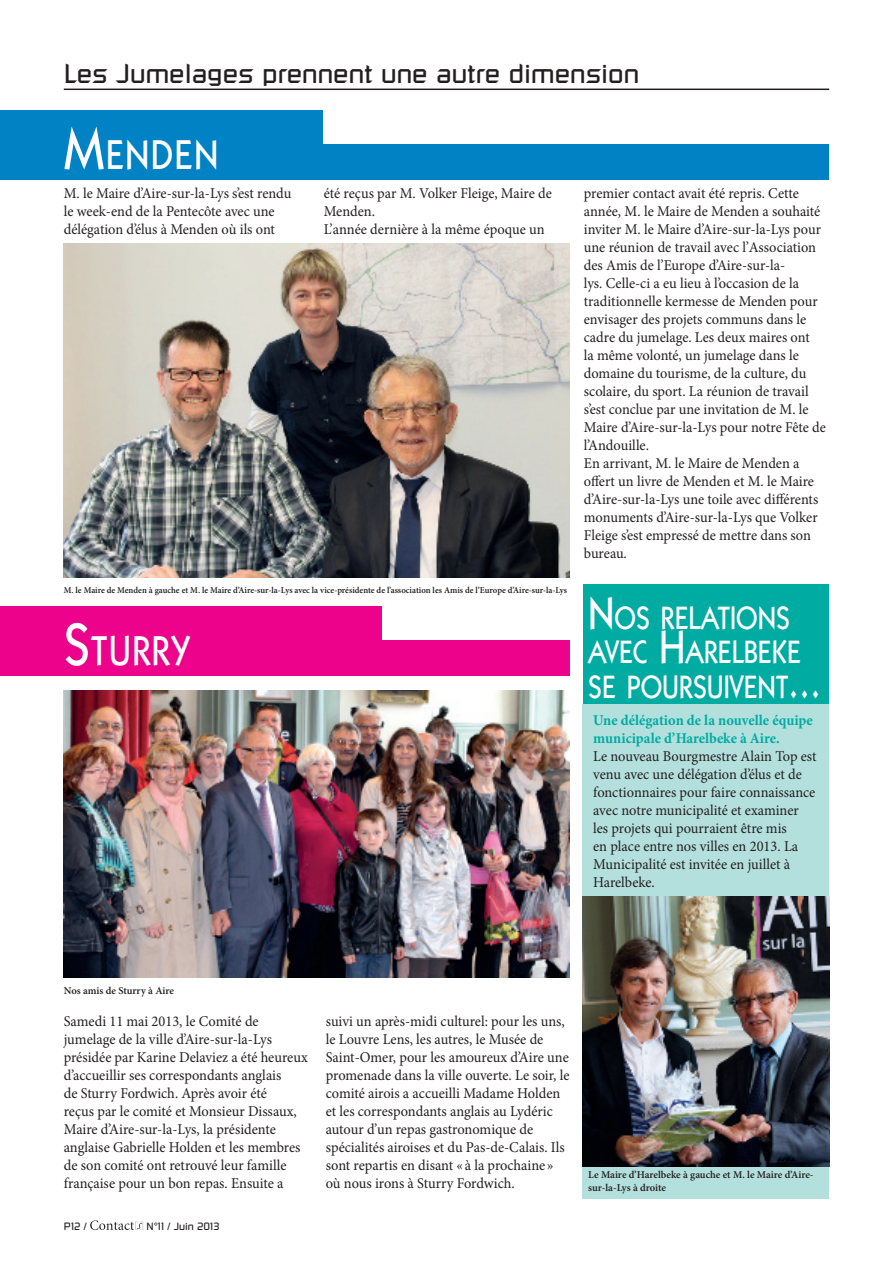
<style>
.page{position:relative;width:893px;height:1263px;background:#fff}
.page>*{position:absolute;margin:0;border:0;box-sizing:border-box;transform-origin:0 0}
.t1{font:500 42px "Itc Kabel";letter-spacing:.035em;color:#fff;scale:.87 1}
.t2{font:500 32.55px/34.5px "Itc Kabel";color:#fff;scale:.85 1}
.t3{font:27px "Russell Square";color:#231f20}
.t4{font:15px/18px "Minion Pro";letter-spacing:-.005em;color:#231f20;scale:.96 1}
.t5{font:700 15px/18px "Minion Pro";color:#00aca2;scale:.96 1}
.t6{font:600 10.5px/12.6px "Minion Pro";letter-spacing:-.005em;color:#231f20}
.t7{font:10.5px "Russell Square";color:#231f20}
.t8{font:600 9px "Minion Pro";color:#231f20}
.s1{font-size:60px}
.s2{font-size:46.5px}
</style>
<div class="page">
<div style="left:583px;top:584px;width:246px;height:130px;background:#00aca2"></div>
<div style="left:583px;top:704px;width:246px;height:495px;background:#b3dfdd"></div>
<hr style="left:64px;top:89px;width:765px;height:1px;background:#231f20">
<svg style="left:90px;top:1220px;width:53px;height:10px"></svg>
<img style="left:64px;top:244px;width:506px;height:334px">
<img style="left:64px;top:690px;width:506px;height:287px">
<img style="left:583px;top:897px;width:246px;height:269px">
<div style="left:0;top:111px;width:829px;height:69px;background:#0082c5"></div>
<div style="left:0;top:607px;width:570px;height:69px;background:#ed028c"></div>
<div style="left:382px;top:606px;width:201px;height:34px;background:#fff"></div>
<div style="left:323px;top:109px;width:520px;height:35px;background:#fff"></div>
<h3 class="t3" style="left:64px;top:57px;width:577px">Les Jumelages prennent une autre dimension</h3>
<h1 class="t1" style="left:64px;top:130px;width:179px"><span class="s1">M</span>ENDEN</h1>
<p class="t4" style="left:64px;top:184px;width:239px">M. le Maire d’Aire-sur-la-Lys s’est rendu le week-end de la Pentecôte avec une délégation d’élus à Menden où ils ont</p>
<p class="t4" style="left:324px;top:184px;width:239px">été reçus par M. Volker Fleige, Maire de<br>Menden.<br>L’année dernière à la même époque un</p>
<p class="t4" style="left:584px;top:184px;width:254px">premier contact avait été repris. Cette année, M. le Maire de Menden a souhaité inviter M. le Maire d’Aire-sur-la-Lys pour une réunion de travail avec l’Association des Amis de l’Europe d’Aire-sur-la-<br>lys. Celle-ci a eu lieu à l’occasion de la traditionnelle kermesse de Menden pour envisager des projets communs dans le cadre du jumelage. Les deux maires ont<br>la même volonté, un jumelage dans le domaine du tourisme, de la culture, du scolaire, du sport. La réunion de travail s’est conclue par une invitation de M. le Maire d’Aire-sur-la-Lys pour notre Fête de l’Andouille.<br>En arrivant, M. le Maire de Menden a offert un livre de Menden et M. le Maire d’Aire-sur-la-Lys une toile avec différents monuments d’Aire-sur-la-Lys que Volker Fleige s’est empressé de mettre dans son bureau.</p>
<p class="t8" style="left:64px;top:584px;width:505px">M. le Maire de Menden à gauche et M. le Maire d’Aire-sur-la-Lys avec la vice-présidente de l’association les Amis de l’Europe d’Aire-sur-la-Lys</p>
<h1 class="t1" style="left:64px;top:626px;width:146px"><span class="s1">S</span>TURRY</h1>
<h2 class="t2" style="left:588px;top:601px;width:276px"><span class="s2">N</span>OS RELATIONS<br>AVEC <span class="s2">H</span>ARELBEKE<br>SE POURSUIVENT<span class="s2">...</span></h2>
<p class="t5" style="left:593px;top:711px;width:230px">Une délégation de la nouvelle équipe municipale d’Harelbeke à Aire.</p>
<p class="t4" style="left:593px;top:747px;width:234px">Le nouveau Bourgmestre Alain Top est venu avec une délégation d’élus et de fonctionnaires pour faire connaissance avec notre municipalité et examiner les projets qui pourraient être mis<br>en place entre nos villes en 2013. La Municipalité est invitée en juillet à Harelbeke.</p>
<p class="t6" style="left:64px;top:984px;width:112px">Nos amis de Sturry à Aire</p>
<p class="t4" style="left:64px;top:1012px;width:256px">Samedi 11 mai 2013, le Comité de jumelage de la ville d’Aire-sur-la-Lys présidée par Karine Delaviez a été heureux d’accueillir ses correspondants anglais<br>de Sturry Fordwich. Après avoir été<br>reçus par le comité et Monsieur Dissaux, Maire d’Aire-sur-la-Lys, la présidente anglaise Gabrielle Holden et les membres de son comité ont retrouvé leur famille française pour un bon repas. Ensuite a</p>
<p class="t4" style="left:326px;top:1012px;width:255px">suivi un après-midi culturel: pour les uns, le Louvre Lens, les autres, le Musée de Saint-Omer, pour les amoureux d’Aire une promenade dans la ville ouverte. Le soir, le comité airois a accueilli Madame Holden et les correspondants anglais au Lydéric autour d’un repas gastronomique de spécialités airoises et du Pas-de-Calais. Ils sont repartis en disant « à la prochaine » où nous irons à Sturry Fordwich.</p>
<p class="t7" style="left:64px;top:1220px;width:25px">P12 /</p>
<p class="t7" style="left:147px;top:1220px;width:74px">N°11 / Juin 2013</p>
<p class="t6" style="left:588px;top:1168px;width:227px">Le Maire d’Harelbeke à gauche et M. le Maire d’Aire&shy;sur-la-Lys à droite</p>
</div>
